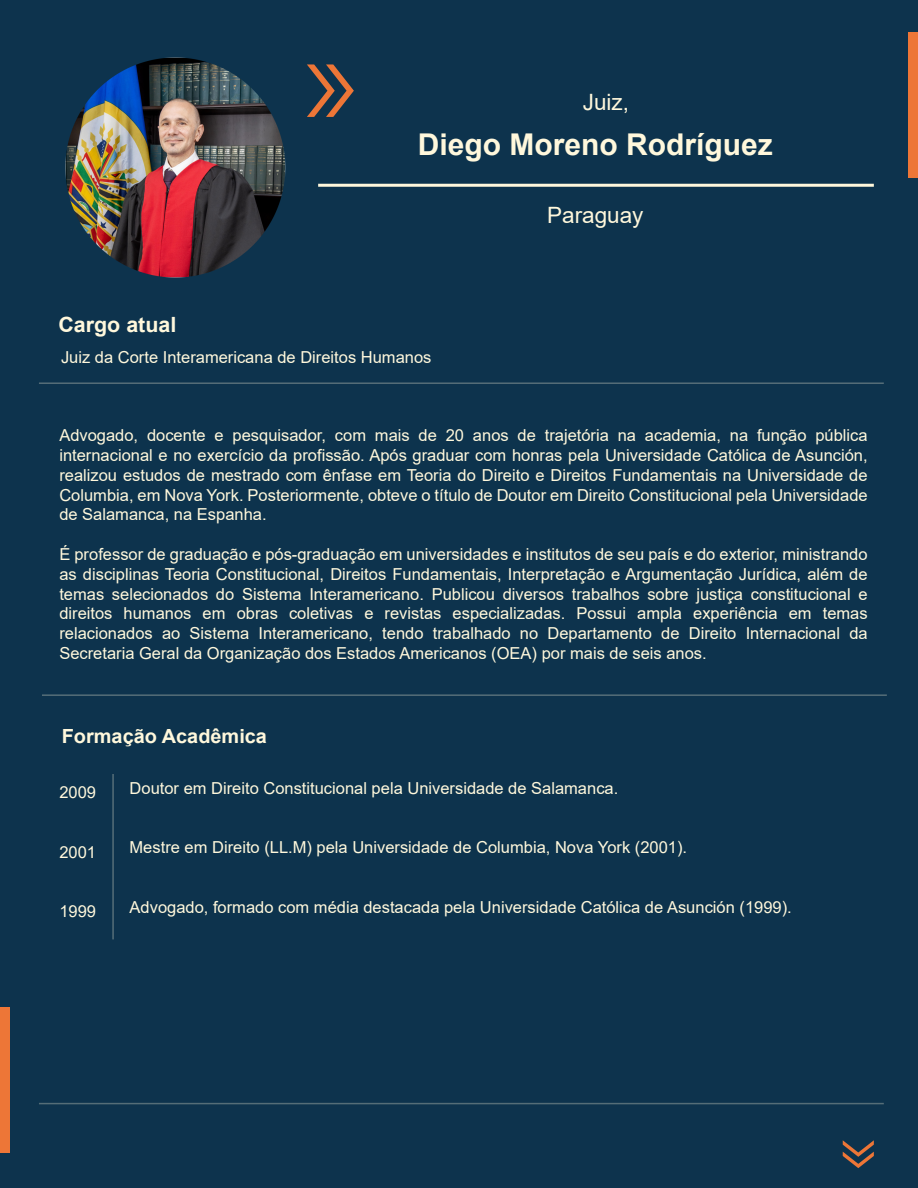
<style>
.page{position:relative;width:918px;height:1188px;background:#0d334d}
.page>*{position:absolute;margin:0;border:0;box-sizing:border-box;transform-origin:0 0}
.t1{font:700 30px "Arial";color:#fff8dc}
.t2{font:22.5px "Arial";color:#fff8dc}
.t3{font:700 21px "Arial";color:#fff8dc}
.t4{font:700 19.5px "Arial";color:#fff8dc}
.t5{font:16.5px/19.8px "Arial";color:#fff8dc;text-align:justify}
</style>
<div class="page">
<hr style="left:318px;top:184px;width:556px;height:3px;background:#fff8dc">
<hr style="left:39px;top:382px;width:845px;height:2px;background:#fff8dc">
<hr style="left:42px;top:694px;width:845px;height:2px;background:#fff8dc">
<hr style="left:112px;top:774px;width:2px;height:165px;background:#fff8dc">
<hr style="left:39px;top:1103px;width:845px;height:1px;background:#fff8dc">
<div style="left:908px;top:33px;width:10px;height:145px;background:#ed7637"></div>
<div style="left:0;top:1008px;width:10px;height:145px;background:#ed7637"></div>
<svg style="left:307px;top:64px;width:47px;height:53px"></svg>
<svg style="left:843px;top:1140px;width:31px;height:28px"></svg>
<img style="left:65px;top:57px;width:221px;height:221px">
<h2 class="t2" style="left:583px;top:87px;width:48px">Juiz,</h2>
<h1 class="t1" style="left:418px;top:123px;width:357px">Diego Moreno Rodríguez</h1>
<p class="t3" style="left:58px;top:310px;width:120px">Cargo atual</p>
<p class="t5" style="left:61px;top:347px;width:372px">Juiz da Corte Interamericana de Direitos Humanos</p>
<h2 class="t2" style="left:547px;top:199px;width:98px">Paraguay</h2>
<p class="t5" style="left:59px;top:425px;width:810px">Advogado, docente e pesquisador, com mais de 20 anos de trajetória na academia, na função pública internacional e no exercício da profissão. Após graduar com honras pela Universidade Católica de Asunción, realizou estudos de mestrado com ênfase em Teoria do Direito e Direitos Fundamentais na Universidade de Columbia, em Nova York. Posteriormente, obteve o título de Doutor em Direito Constitucional pela Universidade de Salamanca, na Espanha.</p>
<p class="t5" style="left:59px;top:544px;width:810px">É professor de graduação e pós-graduação em universidades e institutos de seu país e do exterior, ministrando as disciplinas Teoria Constitucional, Direitos Fundamentais, Interpretação e Argumentação Jurídica, além de temas selecionados do Sistema Interamericano. Publicou diversos trabalhos sobre justiça constitucional e direitos humanos em obras coletivas e revistas especializadas. Possui ampla experiência em temas relacionados ao Sistema Interamericano, tendo trabalhado no Departamento de Direito Internacional da Secretaria Geral da Organização dos Estados Americanos (OEA) por mais de seis anos.</p>
<p class="t4" style="left:62px;top:723px;width:207px">Formação Acadêmica</p>
<p class="t5" style="left:59px;top:783px;width:38px">2009</p>
<p class="t5" style="left:130px;top:778px;width:490px">Doutor em Direito Constitucional pela Universidade de Salamanca.</p>
<p class="t5" style="left:59px;top:842px;width:38px">2001</p>
<p class="t5" style="left:59px;top:901px;width:38px">1999</p>
<p class="t5" style="left:130px;top:838px;width:559px">Mestre em Direito (LL.M) pela Universidade de Columbia, Nova York (2001).</p>
<p class="t5" style="left:130px;top:897px;width:664px">Advogado, formado com média destacada pela Universidade Católica de Asunción (1999).</p>
</div>
